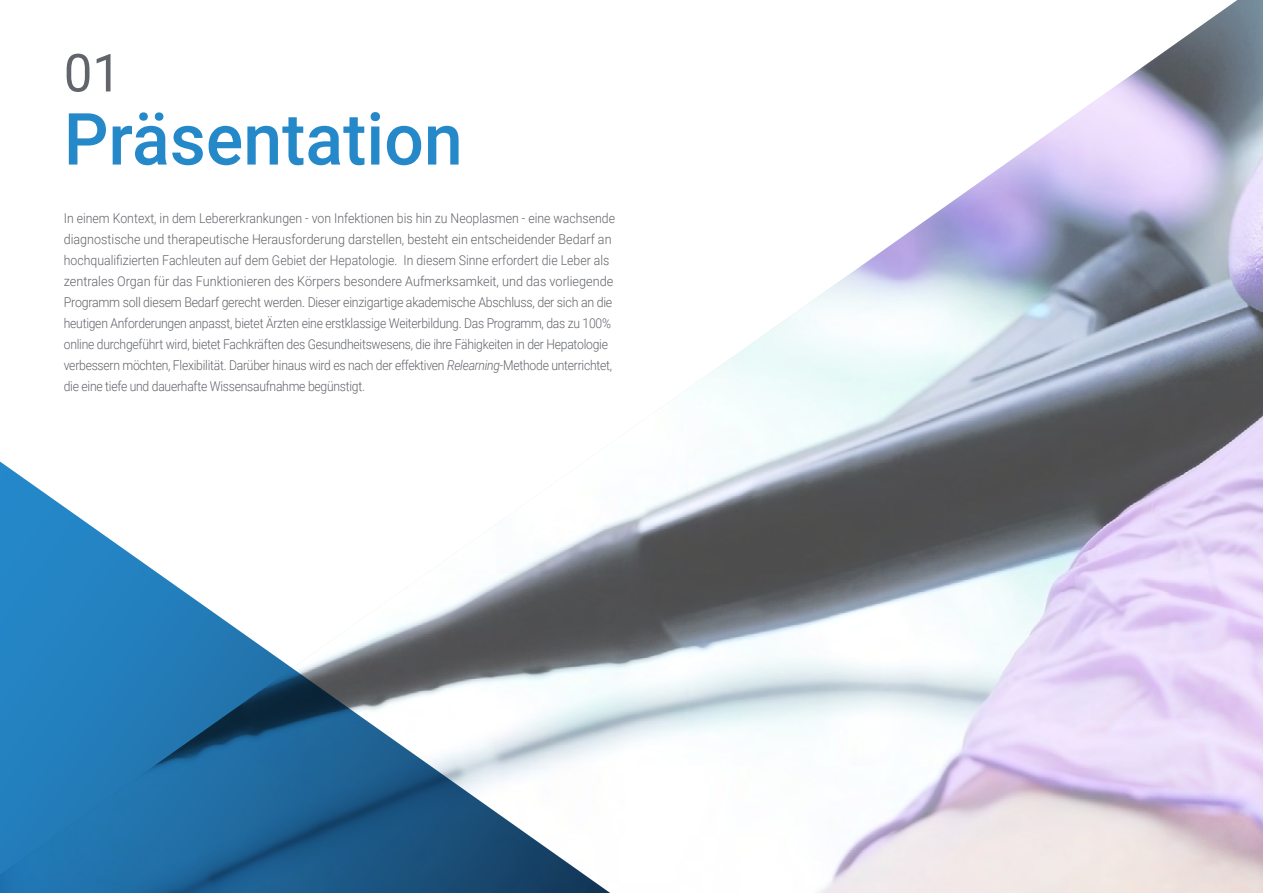
<style>
.page{position:relative;width:1263px;height:893px;background:#fff}
.page>*{position:absolute;margin:0;border:0;box-sizing:border-box;transform-origin:0 0}
.t1{font:500 72px "Roboto";color:#2488c9}
.t2{font:52.5px "Roboto";color:#61646a}
.t3{font:300 13.5px/21px "Roboto";letter-spacing:-.02em;color:#61646a;scale:.91 1}
.s1{font-style:italic}
</style>
<div class="page">
<img style="left:640px;top:0;width:623px;height:893px">
<svg style="left:0;top:461px;width:640px;height:432px"></svg>
<h2 class="t2" style="left:64px;top:36px;width:59px">01</h2>
<h1 class="t1" style="left:64px;top:89px;width:400px">Präsentation</h1>
<p class="t3" style="left:64px;top:207px;width:607px">In einem Kontext, in dem Lebererkrankungen - von Infektionen bis hin zu Neoplasmen - eine wachsende diagnostische und therapeutische Herausforderung darstellen, besteht ein entscheidender Bedarf an hochqualifizierten Fachleuten auf dem Gebiet der Hepatologie. In diesem Sinne erfordert die Leber als zentrales Organ für das Funktionieren des Körpers besondere Aufmerksamkeit, und das vorliegende Programm soll diesem Bedarf gerecht werden. Dieser einzigartige akademische Abschluss, der sich an die heutigen Anforderungen anpasst, bietet Ärzten eine erstklassige Weiterbildung. Das Programm, das zu 100% online durchgeführt wird, bietet Fachkräften des Gesundheitswesens, die ihre Fähigkeiten in der Hepatologie verbessern möchten, Flexibilität. Darüber hinaus wird es nach der effektiven <span class="s1">Relearning</span>-Methode unterrichtet, die eine tiefe und dauerhafte Wissensaufnahme begünstigt.</p>
</div>
